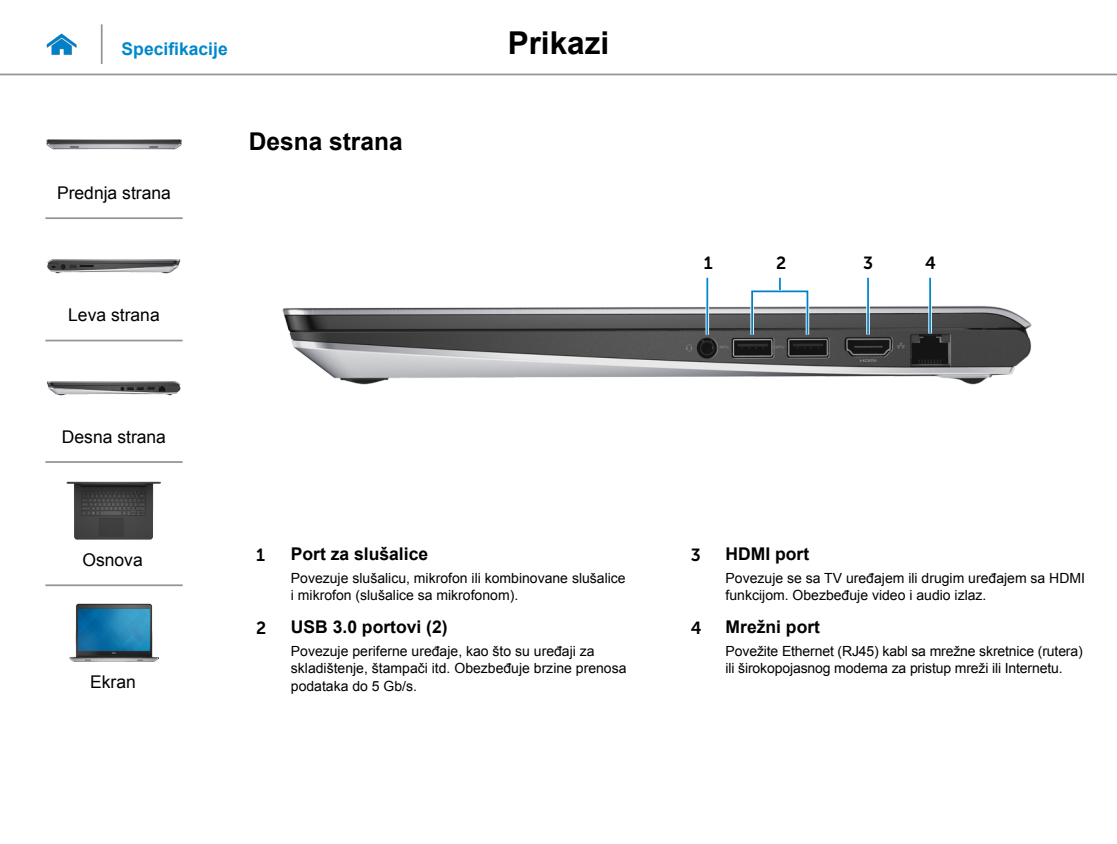
<style>
.page{position:relative;width:1117px;height:844px;background:#fff}
.page>*{position:absolute;margin:0;border:0;box-sizing:border-box;transform-origin:0 0}
.t1{font:700 31.5px "Arial";color:#000}
.Head2{font:700 24.5px "Arial";color:#000}
.Callout_Head{font:700 17.5px "Arial";color:#000}
.t2{font:17.5px "Arial";color:#000}
.t3{font:700 17.5px "Arial";color:#0087cc}
.Callout_Head-2{font:17.5px "Museo Sans For Dell 700";color:#000}
.Callout-L{font:17.5px "Museo Sans For Dell 700";color:#000}
.Callout_description{font:14px/17.5px "Arial";color:#000}
</style>
<div class="page">
<hr style="left:0;top:74px;width:1116px;height:1px;background:#939598">
<img style="left:46px;top:33px;width:31px;height:23px">
<img style="left:282px;top:305px;width:750px;height:80px">
<svg style="left:705px;top:278px;width:4px;height:56px"></svg>
<hr style="left:706px;top:278px;width:2px;height:56px;background:#0087cc">
<hr style="left:928px;top:278px;width:3px;height:55px;background:#fff">
<hr style="left:929px;top:278px;width:1px;height:55px;background:#0087cc">
<hr style="left:866px;top:278px;width:3px;height:56px;background:#fff">
<hr style="left:867px;top:278px;width:1px;height:56px;background:#0087cc">
<div style="left:750px;top:289px;width:59px;height:47px;border:4px solid #fff"></div>
<div style="left:751px;top:290px;width:57px;height:45px;border:2px solid #0081c6"></div>
<svg style="left:778px;top:278px;width:3px;height:12px"></svg>
<hr style="left:101px;top:24px;width:2px;height:40px;background:#939598">
<img style="left:46px;top:139px;width:136px;height:11px">
<img style="left:47px;top:259px;width:134px;height:14px">
<img style="left:47px;top:381px;width:134px;height:14px">
<img style="left:67px;top:481px;width:94px;height:58px">
<img style="left:69px;top:603px;width:89px;height:58px">
<hr style="left:45px;top:217px;width:138px;height:2px;background:#939598">
<hr style="left:45px;top:339px;width:138px;height:2px;background:#939598">
<hr style="left:45px;top:461px;width:138px;height:2px;background:#939598">
<hr style="left:45px;top:584px;width:138px;height:2px;background:#939598">
<p class="t3" style="left:122px;top:37px;width:108px">Specifikacije</p>
<h1 class="t1" style="left:507px;top:22px;width:103px">Prikazi</h1>
<p class="t2" style="left:57px;top:181px;width:115px">Prednja strana</p>
<p class="t2" style="left:68px;top:303px;width:93px">Leva strana</p>
<p class="t2" style="left:62px;top:425px;width:106px">Desna strana</p>
<p class="t2" style="left:82px;top:548px;width:62px">Osnova</p>
<p class="t2" style="left:90px;top:670px;width:47px">Ekran</p>
<p class="Head2" style="left:249px;top:125px;width:155px">Desna strana</p>
<p class="Callout_Head-2" style="left:256px;top:544px;width:10px">1</p>
<p class="Callout_Head" style="left:291px;top:542px;width:139px">Port za slušalice</p>
<p class="Callout_description" style="left:291px;top:569px;width:336px">Povezuje slušalicu, mikrofon ili kombinovane slušalice i mikrofon (slušalice sa mikrofonom).</p>
<p class="Callout_Head-2" style="left:256px;top:617px;width:12px">2</p>
<p class="Callout_Head" style="left:291px;top:615px;width:158px">USB 3.0 portovi (2)</p>
<p class="Callout_description" style="left:291px;top:642px;width:337px">Povezuje periferne uređaje, kao što su uređaji za skladištenje, štampači itd. Obezbeđuje brzine prenosa podataka do 5 Gb/s.</p>
<p class="Callout-L" style="left:703px;top:253px;width:10px">1</p>
<p class="Callout-L" style="left:776px;top:253px;width:12px">2</p>
<p class="Callout-L" style="left:862px;top:253px;width:12px">3</p>
<p class="Callout-L" style="left:924px;top:253px;width:12px">4</p>
<p class="Callout_Head-2" style="left:690px;top:544px;width:12px">3</p>
<p class="Callout_Head" style="left:725px;top:542px;width:85px">HDMI port</p>
<p class="Callout_description" style="left:725px;top:569px;width:361px">Povezuje se sa TV uređajem ili drugim uređajem sa HDMI funkcijom. Obezbeđuje video i audio izlaz.</p>
<p class="Callout_Head-2" style="left:690px;top:617px;width:12px">4</p>
<p class="Callout_Head" style="left:725px;top:615px;width:96px">Mrežni port</p>
<p class="Callout_description" style="left:725px;top:642px;width:358px">Povežite Ethernet (RJ45) kabl sa mrežne skretnice (rutera) ili širokopojasnog modema za pristup mreži ili Internetu.</p>
</div>
